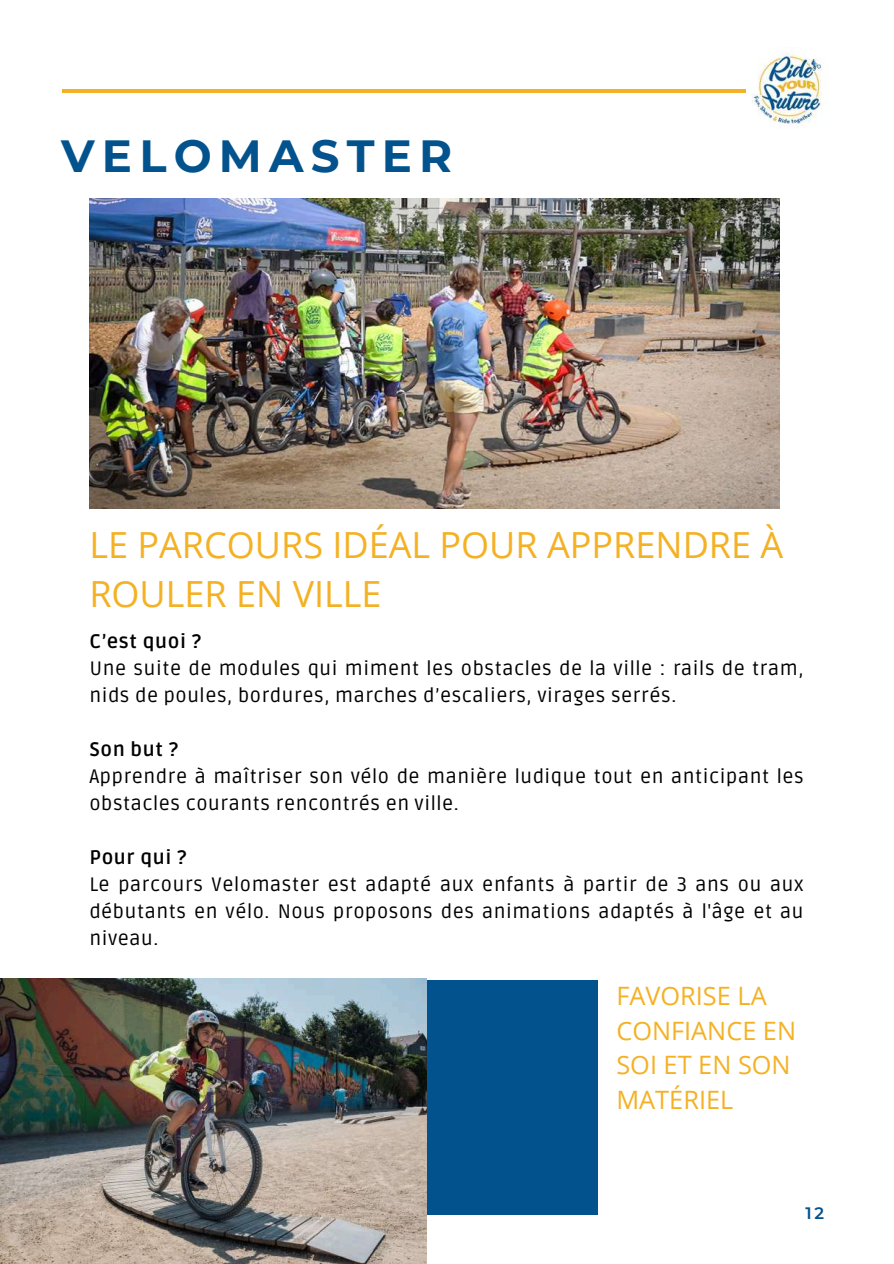
<style>
.page{position:relative;width:894px;height:1264px;background:#fff}
.page>*{position:absolute;margin:0;border:0;box-sizing:border-box;transform-origin:0 0}
.t1{font:700 45px "Montserrat";letter-spacing:.16em;color:#02538d}
.t2{font:36px/49.5px "Open Sans";color:#f4b124}
.t3{font:25.35px/34.8px "Open Sans";color:#f4b124}
.t4{font:19.5px/27px "Ruda";letter-spacing:.03em;color:#000}
.t5{font:700 19.5px "Ruda";letter-spacing:.03em;color:#000}
.t6{font:600 16.5px "Montserrat";color:#02538d}
</style>
<div class="page">
<div style="left:89px;top:980px;width:509px;height:234px;background:#02538d"></div>
<img style="left:0;top:978px;width:426px;height:285px">
<hr style="left:63px;top:89px;width:767px;height:4px;background:#f4b124">
<img style="left:746px;top:50px;width:84px;height:78px">
<img style="left:89px;top:199px;width:690px;height:309px">
<h1 class="t1" style="left:61px;top:129px;width:392px">VELOMASTER</h1>
<h2 class="t2" style="left:89px;top:519px;width:695px">LE PARCOURS IDÉAL POUR APPRENDRE À<br>ROULER EN VILLE</h2>
<p class="t5" style="left:89px;top:630px;width:113px">C’est quoi ?</p>
<p class="t4" style="left:89px;top:655px;width:715px">Une suite de modules qui miment les obstacles de la ville : rails de tram, nids de poules, bordures, marches d’escaliers, virages serrés.</p>
<p class="t5" style="left:89px;top:738px;width:90px">Son but ?</p>
<p class="t4" style="left:89px;top:763px;width:715px">Apprendre à maîtriser son vélo de manière ludique tout en anticipant les obstacles courants rencontrés en ville.</p>
<p class="t5" style="left:89px;top:846px;width:99px">Pour qui ?</p>
<p class="t4" style="left:89px;top:871px;width:715px;text-align:justify">Le parcours Velomaster est adapté aux enfants à partir de 3 ans ou aux débutants en vélo. Nous proposons des animations adaptés à l'âge et au niveau.</p>
<p class="t3" style="left:616px;top:977px;width:181px">FAVORISE LA<br>CONFIANCE EN<br>SOI ET EN SON<br>MATÉRIEL</p>
<p class="t6" style="left:805px;top:1203px;width:20px">12</p>
</div>
